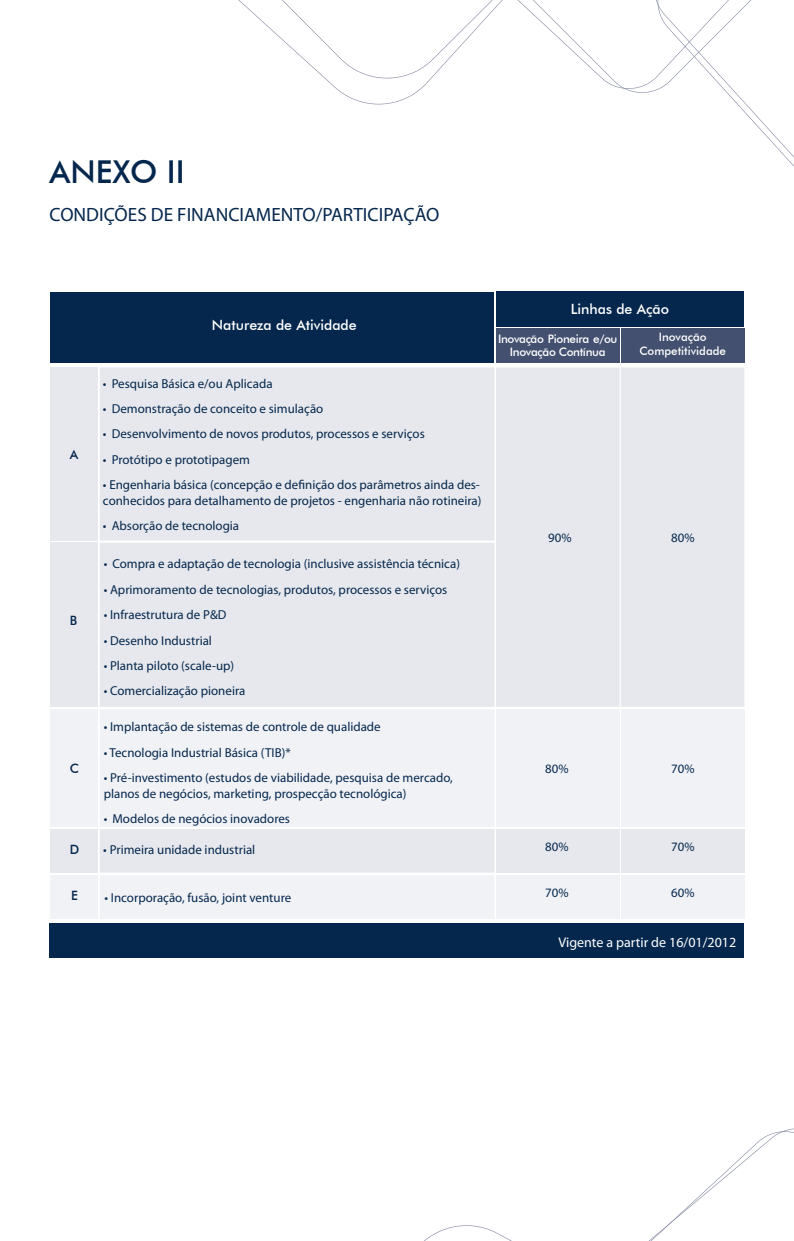
<style>
.page{position:relative;width:794px;height:1241px;background:#fff}
.page>*{position:absolute;margin:0;border:0;box-sizing:border-box;transform-origin:0 0}
.t1{font:500 31.5px "Futura BT";color:#05274d}
.t2{font:19.25px "Myriad Pro";color:#05274d}
.t3{font:500 14.17px "Futura BT";color:#fff}
.t4{font:14px "Myriad Pro";color:#fff}
.t5{font:12.95px/15.6px "Myriad Pro";color:#05274d}
.t6{font:12.78px "Myriad Pro";color:#05274d}
.t7{font:500 12.78px "Futura BT";color:#05274d}
.t8{font:500 11.72px/13.7px "Futura BT";letter-spacing:-.03em;color:#fff;text-align:center}
.t9{font:500 11.55px/13.8px "Futura BT";color:#fff;text-align:center}
</style>
<div class="page">
<svg style="left:425px;top:1128px;width:369px;height:112px"></svg>
<svg style="left:238px;top:0;width:264px;height:104px"></svg>
<svg style="left:517px;top:0;width:277px;height:167px"></svg>
<div style="left:50px;top:367px;width:48px;height:173px;background:#e6e8ed"></div>
<div style="left:51px;top:292px;width:443px;height:70px;background:#05274d"></div>
<div style="left:50px;top:922px;width:694px;height:35px;background:#05274d"></div>
<div style="left:496px;top:292px;width:248px;height:35px;background:#05274d"></div>
<div style="left:100px;top:367px;width:394px;height:173px;background:#e6e8ed"></div>
<div style="left:496px;top:328px;width:123px;height:34px;background:#435070"></div>
<div style="left:621px;top:328px;width:123px;height:34px;background:#435070"></div>
<div style="left:50px;top:709px;width:48px;height:117px;background:#f1f2f6"></div>
<div style="left:100px;top:709px;width:394px;height:117px;background:#f1f2f6"></div>
<div style="left:496px;top:709px;width:123px;height:117px;background:#f1f2f6"></div>
<div style="left:621px;top:709px;width:123px;height:117px;background:#f1f2f6"></div>
<div style="left:50px;top:542px;width:48px;height:164px;background:#e6e8ed"></div>
<div style="left:100px;top:543px;width:394px;height:163px;background:#e6e8ed"></div>
<div style="left:496px;top:367px;width:123px;height:339px;background:#e6e8ed"></div>
<div style="left:621px;top:367px;width:123px;height:339px;background:#e6e8ed"></div>
<div style="left:50px;top:828px;width:48px;height:44px;background:#e6e8ed"></div>
<div style="left:496px;top:828px;width:123px;height:44px;background:#e6e8ed"></div>
<div style="left:621px;top:828px;width:123px;height:44px;background:#e6e8ed"></div>
<div style="left:50px;top:875px;width:48px;height:43px;background:#f1f2f6"></div>
<svg style="left:100px;top:829px;width:394px;height:89px"></svg>
<div style="left:496px;top:875px;width:123px;height:43px;background:#f1f2f6"></div>
<div style="left:621px;top:875px;width:123px;height:43px;background:#f1f2f6"></div>
<p class="t1" style="left:50px;top:152px;width:137px">ANEXO II</p>
<p class="t2" style="left:50px;top:202px;width:391px">CONDIÇÕES DE FINANCIAMENTO/PARTICIPAÇÃO</p>
<p class="t3" style="left:212px;top:317px;width:146px">Natureza de Atividade</p>
<p class="t3" style="left:571px;top:300px;width:100px">Linhas de Ação</p>
<p class="t9" style="left:639px;top:329px;width:88px">Inovação<br>Competitividade</p>
<p class="t8" style="left:498px;top:331px;width:121px">Inovação Pioneira e/ou<br>Inovação Contínua</p>
<p class="t5" style="left:103px;top:375px;width:171px">• Pesquisa Básica e/ou Aplicada</p>
<p class="t5" style="left:103px;top:400px;width:222px">• Demonstração de conceito e simulação</p>
<p class="t5" style="left:103px;top:426px;width:323px">• Desenvolvimento de novos produtos, processos e serviços</p>
<p class="t5" style="left:103px;top:451px;width:149px">• Protótipo e prototipagem</p>
<p class="t5" style="left:103px;top:477px;width:380px">• Engenharia básica (concepção e definição dos parâmetros ainda des&shy;conhecidos para detalhamento de projetos - engenharia não rotineira)</p>
<p class="t5" style="left:103px;top:518px;width:138px">• Absorção de tecnologia</p>
<p class="t5" style="left:104px;top:555px;width:358px">• Compra e adaptação de tecnologia (inclusive assistência técnica)</p>
<p class="t5" style="left:104px;top:581px;width:345px">• Aprimoramento de tecnologias, produtos, processos e serviços</p>
<p class="t5" style="left:104px;top:606px;width:124px">• Infraestrutura de P&amp;D</p>
<p class="t5" style="left:104px;top:632px;width:110px">• Desenho Industrial</p>
<p class="t5" style="left:104px;top:657px;width:132px">• Planta piloto (scale-up)</p>
<p class="t5" style="left:104px;top:683px;width:143px">• Comercialização pioneira</p>
<p class="t5" style="left:104px;top:719px;width:279px">• Implantação de sistemas de controle de qualidade</p>
<p class="t5" style="left:104px;top:744px;width:189px">• Tecnologia Industrial Básica (TIB)*</p>
<p class="t5" style="left:104px;top:769px;width:351px">• Pré-investimento (estudos de viabilidade, pesquisa de mercado, planos de negócios, marketing, prospecção tecnológica)</p>
<p class="t5" style="left:104px;top:810px;width:188px">• Modelos de negócios inovadores</p>
<p class="t5" style="left:103px;top:841px;width:153px">• Primeira unidade industrial</p>
<p class="t5" style="left:104px;top:889px;width:188px">• Incorporação, fusão, joint venture</p>
<p class="t7" style="left:70px;top:446px;width:10px">A</p>
<p class="t6" style="left:548px;top:529px;width:25px">90%</p>
<p class="t6" style="left:671px;top:529px;width:25px">80%</p>
<p class="t7" style="left:70px;top:612px;width:9px">B</p>
<p class="t7" style="left:70px;top:760px;width:11px">C</p>
<p class="t6" style="left:545px;top:760px;width:25px">80%</p>
<p class="t6" style="left:671px;top:760px;width:25px">70%</p>
<p class="t7" style="left:70px;top:841px;width:11px">D</p>
<p class="t6" style="left:545px;top:838px;width:25px">80%</p>
<p class="t6" style="left:671px;top:838px;width:25px">70%</p>
<p class="t7" style="left:71px;top:887px;width:8px">E</p>
<p class="t6" style="left:545px;top:884px;width:25px">70%</p>
<p class="t6" style="left:671px;top:884px;width:25px">60%</p>
<p class="t4" style="left:558px;top:933px;width:179px">Vigente a partir de 16/01/2012</p>
</div>
